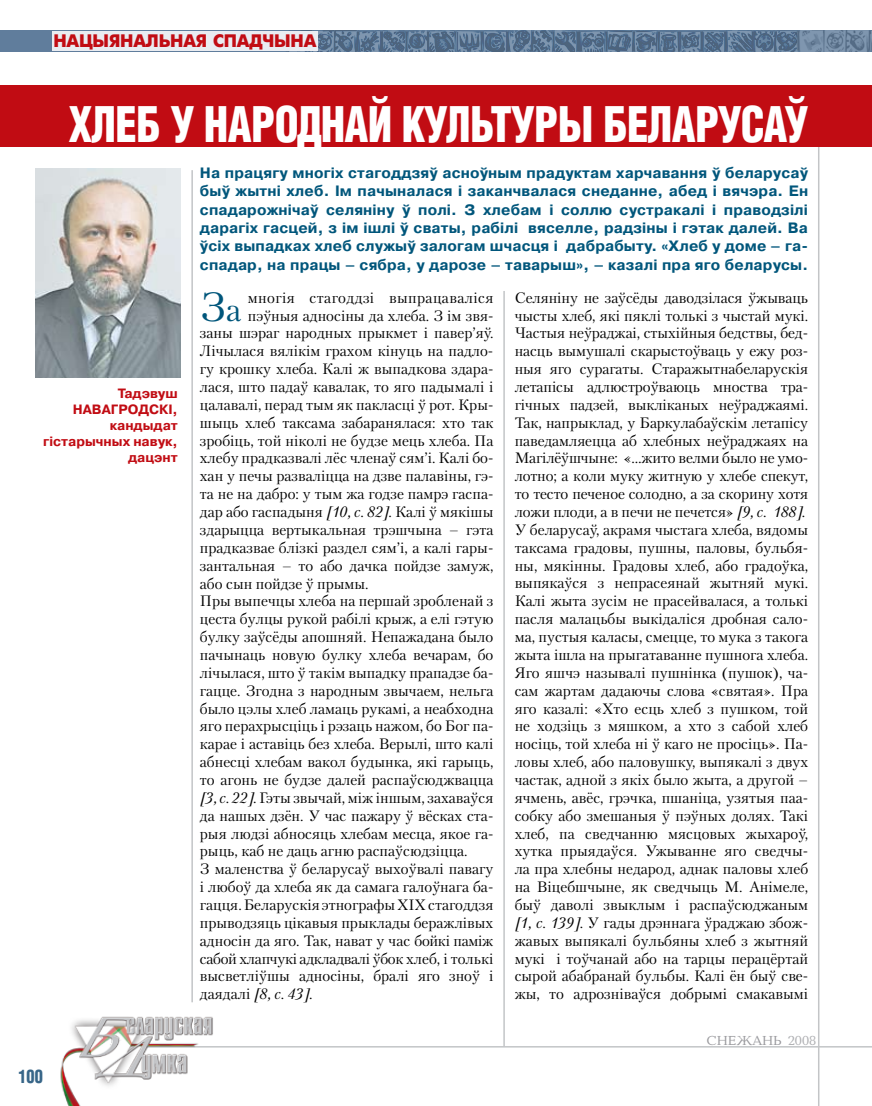
<style>
.page{position:relative;width:872px;height:1106px;background:#fff}
.page>*{position:absolute;margin:0;border:0;box-sizing:border-box;transform-origin:0 0}
.t1{font:700 47.85px "AG Letterica Cond L";letter-spacing:-.01em;color:#fff;scale:.9 1}
.t2{font:40.5px "Petersburg C";color:#00567b}
.t3{font:18px "Futuris Extra C";letter-spacing:-.01em;color:#c10c13}
.t4{font:700 18px "AG Letterica Cond L";color:#386688;scale:.9 1}
.t5{font:15px/17.9px "Petersburg C";color:#000}
.t6{font:700 15px/18.3px "Pragmatica C";letter-spacing:.01em;color:#00567b;text-align:justify}
.t7{font:15px "Petersburg C";letter-spacing:-.02em;color:#000}
.t8{font:15px "Petersburg C";letter-spacing:.025em;color:#000}
.t9{font:italic 15px "Petersburg C";color:#000}
.t10{font:700 13.5px/16.2px "Pragmatica C";color:#c10c13;text-align:right}
.t11{font:13.5px "Baltica C";color:#97979b}
.s1{font-size:32.4px}
.s2{font-style:italic}
.s3{font-style:normal}
.s4{color:#aeafb2}
</style>
<div class="page">
<img style="left:285px;top:30px;width:587px;height:1px">
<svg style="left:0;top:31px;width:871px;height:21px;background:#5f7995"></svg>
<div style="left:52px;top:31px;width:266px;height:20px;background:#e9ecf1"></div>
<hr style="left:146px;top:1046px;width:726px;height:1px;background:#c3c5c7">
<img style="left:60px;top:1002px;width:170px;height:104px">
<svg style="left:871px;top:31px;width:1px;height:21px"></svg>
<hr style="left:818px;top:135px;width:1px;height:971px;background:#c3c5c7">
<hr style="left:503px;top:291px;width:2px;height:755px;background:#c3c5c7">
<hr style="left:191px;top:170px;width:2px;height:832px;background:#c3c5c7">
<div style="left:0;top:85px;width:872px;height:61px;background:#c10c13"></div>
<img style="left:36px;top:169px;width:144px;height:208px">
<p class="t3" style="left:53px;top:31px;width:265px">Нацыянальная спадчына</p>
<h1 class="t1" style="left:68px;top:95px;width:823px">Хлеб у народнай культуры беларусаў</h1>
<p class="t6" style="left:200px;top:164px;width:610px">На працягу многіх стагоддзяў асноўным прадуктам харчавання ў беларусаў быў жытні хлеб. Ім пачыналася і заканчвалася снеданне, абед і вячэра. Ен спадарожнічаў селяніну ў полі. З хлебам і соллю сустракалі і праводзілі дарагіх гасцей, з ім ішлі ў сваты, рабілі вяселле, радзіны і гэтак далей. Ва ўсіх выпадках хлеб служыў залогам шчасця і дабрабыту. «Хлеб у доме – га&shy;спадар, на працы – сябра, у дарозе – таварыш», – казалі пра яго беларусы.</p>
<h2 class="t2" style="left:200px;top:282px;width:43px">З<span class="s1">а</span></h2>
<p class="t8" style="left:248px;top:288px;width:247px">многія стагоддзі выпрацаваліся</p>
<p class="t5" style="left:514px;top:288px;width:295px">Селяніну не заўсёды даводзілася ўжываць чысты хлеб, які пяклі толькі з чыстай мукі.<br>Частыя неўраджаі, стыхійныя бедствы, бед&shy;насць вымушалі скарыстоўваць у ежу роз&shy;ныя яго сурагаты. Старажытнабеларускія летапісы адлюстроўваюць мноства тра&shy;гічных падзей, выкліканых неўраджаямі.<br>Так, напрыклад, у Баркулабаўскім летапісу паведамляецца аб хлебных неўраджаях на Магілёўшчыне: «…жито велми было не умо&shy;лотно; а коли муку житную у хлебе спекут, то тесто печеное солодно, а за скорину хотя ложи плоди, а в печи не печется» <span class="s2">[9, с. 188].<br></span>У беларусаў, акрамя чыстага хлеба, вядомы таксама градовы, пушны, паловы, бульбя&shy;ны, мякінны. Градовы хлеб, або градоўка, выпякаўся з непрасеянай жытняй мукі.<br>Калі жыта зусім не прасейвалася, а толькі пасля малацьбы выкідаліся дробная сало&shy;ма, пустыя каласы, смецце, то мука з такога жыта ішла на прыгатаванне пушнога хлеба.<br>Яго яшчэ называлі пушнінка (пушок), ча&shy;сам жартам дадаючы слова «святая». Пра яго казалі: «Хто есць хлеб з пушком, той не ходзіць з мяшком, а хто з сабой хлеб носіць, той хлеба ні ў каго не просіць». Па&shy;ловы хлеб, або паловушку, выпякалі з двух частак, адной з якіх было жыта, а другой – ячмень, авёс, грэчка, пшаніца, узятыя паа&shy;собку або змешаныя ў пэўных долях. Такі хлеб, па сведчанню мясцовых жыхароў, хутка прыядаўся. Ужыванне яго сведчы&shy;ла пра хлебны недарод, аднак паловы хлеб на Віцебшчыне, як сведчыць М. Анімеле, быў даволі звыклым і распаўсюджаным <span class="s2">[1, с. 139]</span>. У гады дрэннага ўраджаю збож&shy;жавых выпякалі бульбяны хлеб з жытняй мукі і тоўчанай або на тарцы перацёртай сырой абабранай бульбы. Калі ён быў све&shy;жы, то адрозніваўся добрымі смакавымі</p>
<p class="t5" style="left:248px;top:306px;width:247px">пэўныя адносіны да хлеба. З ім звя-</p>
<p class="t5" style="left:200px;top:324px;width:295px">заны шэраг народных прыкмет і павер’яў.</p>
<p class="t5" style="left:200px;top:342px;width:295px">Лічылася вялікім грахом кінуць на падло-</p>
<p class="t5" style="left:200px;top:360px;width:295px">гу крошку хлеба. Калі ж выпадкова здара-</p>
<p class="t5" style="left:200px;top:378px;width:295px">лася, што падаў кавалак, то яго падымалі і</p>
<p class="t5" style="left:200px;top:395px;width:295px">цалавалі, перад тым як пакласці ў рот. Кры-</p>
<p class="t5" style="left:200px;top:413px;width:295px">шыць хлеб таксама забаранялася: хто так</p>
<p class="t5" style="left:200px;top:431px;width:295px">зробіць, той ніколі не будзе мець хлеба. Па</p>
<p class="t5" style="left:200px;top:449px;width:295px">хлебу прадказвалі лёс членаў сям’і. Калі бо-</p>
<p class="t5" style="left:200px;top:467px;width:295px">хан у печы разваліцца на дзве палавіны, гэ-</p>
<p class="t5" style="left:200px;top:485px;width:295px">та не на дабро: у тым жа годзе памрэ гаспа-</p>
<p class="t5" style="left:200px;top:503px;width:295px">дар або гаспадыня <span class="s2">[10, с. 82]</span>. Калі ў мякішы</p>
<p class="t5" style="left:200px;top:520px;width:295px">здарыцца вертыкальная трэшчына – гэта</p>
<p class="t5" style="left:200px;top:538px;width:295px">прадказвае блізкі раздел сям’і, а калі гары-</p>
<p class="t5" style="left:200px;top:556px;width:295px">зантальная – то або дачка пойдзе замуж,</p>
<p class="t5" style="left:200px;top:574px;width:170px">або сын пойдзе ў прымы.</p>
<p class="t5" style="left:200px;top:592px;width:295px">Пры выпечцы хлеба на першай зробленай з</p>
<p class="t5" style="left:200px;top:610px;width:295px">цеста булцы рукой рабілі крыж, а елі гэтую</p>
<p class="t5" style="left:200px;top:627px;width:295px">булку заўсёды апошняй. Непажадана было</p>
<p class="t5" style="left:200px;top:645px;width:295px">пачынаць новую булку хлеба вечарам, бо</p>
<p class="t5" style="left:200px;top:663px;width:295px">лічылася, што ў такім выпадку прападзе ба-</p>
<p class="t5" style="left:200px;top:681px;width:295px">гацце. Згодна з народным звычаем, нельга</p>
<p class="t5" style="left:200px;top:699px;width:295px">было цэлы хлеб ламаць рукамі, а неабходна</p>
<p class="t5" style="left:200px;top:717px;width:295px">яго перахрысціць і рэзаць нажом, бо Бог па-</p>
<p class="t5" style="left:200px;top:735px;width:295px">карае і аставіць без хлеба. Верылі, што калі</p>
<p class="t5" style="left:200px;top:752px;width:295px">абнесці хлебам вакол будынка, які гарыць,</p>
<p class="t5" style="left:200px;top:770px;width:295px">то агонь не будзе далей распаўсюджвацца</p>
<p class="t5" style="left:200px;top:788px;width:295px"><span class="s2">[3, с. 22].</span> Гэты звычай, між іншым, захаваўся</p>
<p class="t5" style="left:200px;top:806px;width:295px">да нашых дзён. У час пажару ў вёсках ста-</p>
<p class="t5" style="left:200px;top:824px;width:295px">рыя людзі абносяць хлебам месца, якое га-</p>
<p class="t5" style="left:200px;top:842px;width:269px">рыць, каб не даць агню распаўсюдзіцца.</p>
<p class="t5" style="left:200px;top:860px;width:295px">З маленства ў беларусаў выхоўвалі павагу</p>
<p class="t5" style="left:200px;top:877px;width:295px">і любоў да хлеба як да самага галоўнага ба-</p>
<p class="t5" style="left:200px;top:895px;width:295px">гацця. Беларускія этнографы ХІХ стагоддзя</p>
<p class="t5" style="left:200px;top:913px;width:295px">прыводзяць цікавыя прыклады беражлівых</p>
<p class="t5" style="left:200px;top:931px;width:295px">адносін да яго. Так, нават у час бойкі паміж</p>
<p class="t7" style="left:200px;top:949px;width:295px">сабой хлапчукі адкладвалі ўбок хлеб, і толькі</p>
<p class="t5" style="left:200px;top:967px;width:295px">высветліўшы адносіны, бралі яго зноў і</p>
<p class="t9" style="left:200px;top:985px;width:114px"><span class="s3">даядалі</span> [8, с. 43].</p>
<p class="t10" style="left:43px;top:385px;width:136px">Тадэвуш<br>НАВАГРОДСКІ, кандыдат гістарычных навук, дацэнт</p>
<p class="t4" style="left:18px;top:1065px;width:29px">100</p>
<p class="t11" style="left:706px;top:1033px;width:111px">СНЕЖАНЬ <span class="s4">2008</span></p>
</div>
